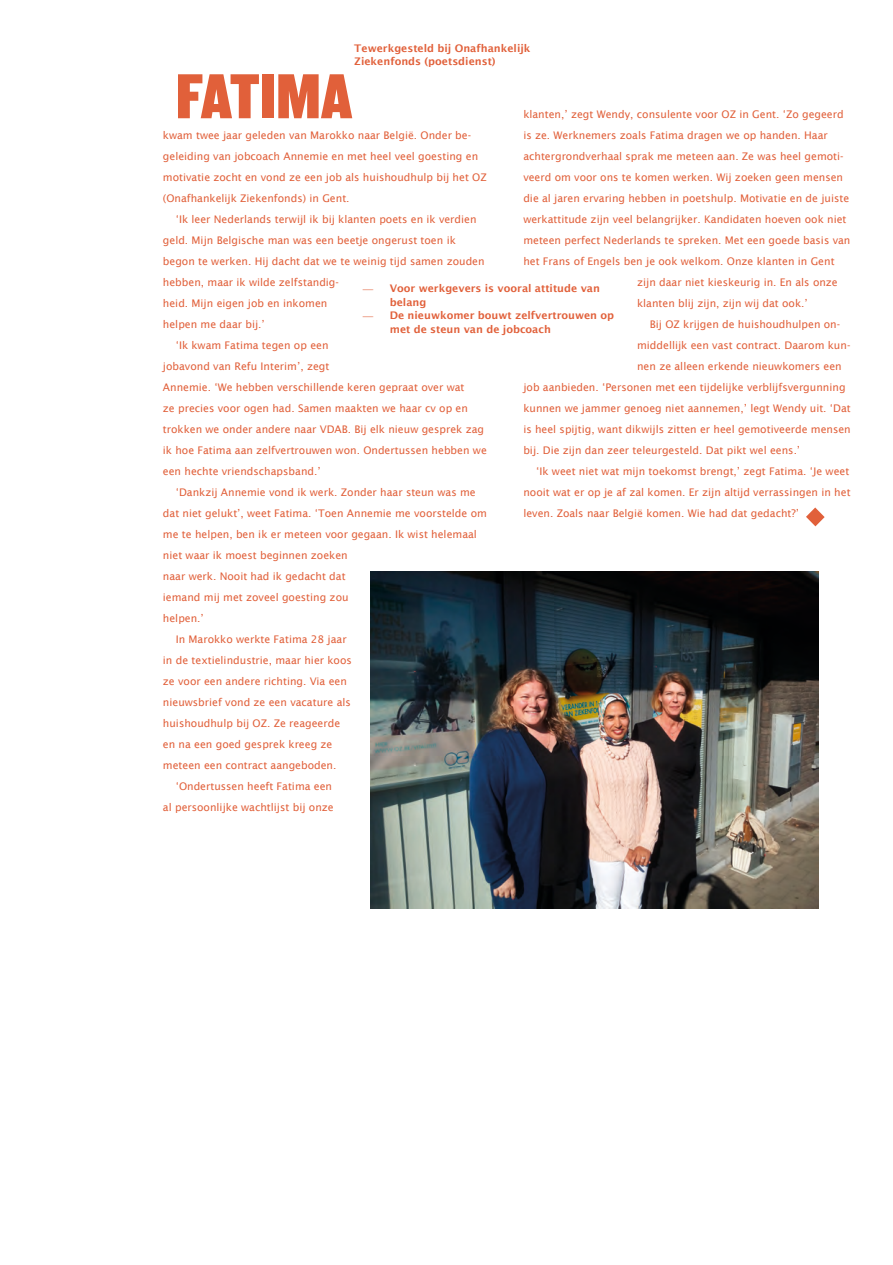
<style>
.page{position:relative;width:893px;height:1265px;background:#fff}
.page>*{position:absolute;margin:0;border:0;box-sizing:border-box;transform-origin:0 0}
.t1{font:66px "Knockout 70 Full Welterwt";letter-spacing:-.015em;color:#e1603a}
.t2{font:10.5px/21px "Lucida Sans";color:#e1603a}
.t3{font:600 10.5px/13.5px "Lucida Sans";color:#e1603a}
.s1{font-family:"Adobe Garamond Pro";font-weight:400}
</style>
<div class="page">
<svg style="left:806px;top:507px;width:18px;height:19px"></svg>
<img style="left:370px;top:572px;width:449px;height:336px">
<p class="t3" style="left:354px;top:41px;width:178px">Tewerkgesteld bij Onafhankelijk<br>Ziekenfonds (poetsdienst)</p>
<h1 class="t1" style="left:176px;top:54px;width:178px">FATIMA</h1>
<p class="t2" style="left:163px;top:125px;width:325px">kwam twee jaar geleden van Marokko naar België. Onder be&shy;geleiding van jobcoach Annemie en met heel veel goesting en motivatie zocht en vond ze een job als huishoudhulp bij het OZ (Onafhankelijk Ziekenfonds) in Gent.</p>
<p class="t2" style="left:176px;top:209px;width:302px">‘Ik leer Nederlands terwijl ik bij klanten poets en ik verdien</p>
<p class="t2" style="left:163px;top:230px;width:294px">geld. Mijn Belgische man was een beetje ongerust toen ik</p>
<p class="t2" style="left:163px;top:251px;width:323px">begon te werken. Hij dacht dat we te weinig tijd samen zouden</p>
<p class="t2" style="left:163px;top:272px;width:178px">hebben, maar ik wilde zelfstandig-</p>
<p class="t2" style="left:163px;top:293px;width:166px">heid. Mijn eigen job en inkomen</p>
<p class="t2" style="left:163px;top:314px;width:103px">helpen me daar bij.’</p>
<p class="t2" style="left:176px;top:335px;width:154px">‘Ik kwam Fatima tegen op een</p>
<p class="t2" style="left:163px;top:356px;width:168px">jobavond van Refu Interim’, zegt</p>
<p class="t2" style="left:163px;top:377px;width:303px">Annemie. ‘We hebben verschillende keren gepraat over wat</p>
<p class="t2" style="left:163px;top:398px;width:307px">ze precies voor ogen had. Samen maakten we haar cv op en</p>
<p class="t2" style="left:163px;top:419px;width:323px">trokken we onder andere naar VDAB. Bij elk nieuw gesprek zag</p>
<p class="t2" style="left:163px;top:440px;width:325px">ik hoe Fatima aan zelfvertrouwen won. Ondertussen hebben we</p>
<p class="t2" style="left:163px;top:461px;width:159px">een hechte vriendschapsband.’</p>
<p class="t2" style="left:176px;top:482px;width:301px">‘Dankzij Annemie vond ik werk. Zonder haar steun was me</p>
<p class="t2" style="left:163px;top:503px;width:325px">dat niet gelukt’, weet Fatima. ‘Toen Annemie me voorstelde om</p>
<p class="t2" style="left:163px;top:524px;width:315px">me te helpen, ben ik er meteen voor gegaan. Ik wist helemaal</p>
<p class="t2" style="left:163px;top:545px;width:186px">niet waar ik moest beginnen zoeken</p>
<p class="t2" style="left:163px;top:566px;width:184px">naar werk. Nooit had ik gedacht dat</p>
<p class="t2" style="left:163px;top:587px;width:187px">iemand mij met zoveel goesting zou</p>
<p class="t2" style="left:163px;top:608px;width:43px">helpen.’</p>
<p class="t2" style="left:176px;top:629px;width:172px">In Marokko werkte Fatima 28 jaar</p>
<p class="t2" style="left:163px;top:650px;width:190px">in de textielindustrie, maar hier koos</p>
<p class="t2" style="left:163px;top:671px;width:186px">ze voor een andere richting. Via een</p>
<p class="t2" style="left:163px;top:692px;width:189px">nieuwsbrief vond ze een vacature als</p>
<p class="t2" style="left:163px;top:713px;width:179px">huishoudhulp bij OZ. Ze reageerde</p>
<p class="t2" style="left:163px;top:734px;width:171px">en na een goed gesprek kreeg ze</p>
<p class="t2" style="left:163px;top:755px;width:175px">meteen een contract aangeboden.</p>
<p class="t2" style="left:176px;top:776px;width:158px">‘Ondertussen heeft Fatima een</p>
<p class="t2" style="left:163px;top:797px;width:172px">al persoonlijke wachtlijst bij onze</p>
<p class="t2" style="left:523px;top:104px;width:322px">klanten,’ zegt Wendy, consulente voor OZ in Gent. ‘Zo gegeerd</p>
<p class="t2" style="left:523px;top:125px;width:306px">is ze. Werknemers zoals Fatima dragen we op handen. Haar</p>
<p class="t2" style="left:523px;top:146px;width:322px">achtergrondverhaal sprak me meteen aan. Ze was heel gemoti-</p>
<p class="t2" style="left:523px;top:167px;width:321px">veerd om voor ons te komen werken. Wij zoeken geen mensen</p>
<p class="t2" style="left:523px;top:188px;width:327px">die al jaren ervaring hebben in poetshulp. Motivatie en de juiste</p>
<p class="t2" style="left:523px;top:209px;width:325px">werkattitude zijn veel belangrijker. Kandidaten hoeven ook niet</p>
<p class="t2" style="left:523px;top:230px;width:329px">meteen perfect Nederlands te spreken. Met een goede basis van</p>
<p class="t2" style="left:523px;top:251px;width:313px">het Frans of Engels ben je ook welkom. Onze klanten in Gent</p>
<p class="t2" style="left:637px;top:272px;width:202px">zijn daar niet kieskeurig in. En als onze</p>
<p class="t2" style="left:637px;top:293px;width:172px">klanten blij zijn, zijn wij dat ook.’</p>
<p class="t2" style="left:650px;top:314px;width:192px">Bij OZ krijgen de huishoudhulpen on-</p>
<p class="t2" style="left:637px;top:335px;width:215px">middellijk een vast contract. Daarom kun-</p>
<p class="t2" style="left:637px;top:356px;width:206px">nen ze alleen erkende nieuwkomers een</p>
<p class="t2" style="left:523px;top:377px;width:324px">job aanbieden. ‘Personen met een tijdelijke verblijfsvergunning</p>
<p class="t2" style="left:523px;top:398px;width:329px">kunnen we jammer genoeg niet aannemen,’ legt Wendy uit. ‘Dat</p>
<p class="t2" style="left:523px;top:419px;width:329px">is heel spijtig, want dikwijls zitten er heel gemotiveerde mensen</p>
<p class="t2" style="left:523px;top:440px;width:278px">bij. Die zijn dan zeer teleurgesteld. Dat pikt wel eens.’</p>
<p class="t2" style="left:536px;top:461px;width:315px">‘Ik weet niet wat mijn toekomst brengt,’ zegt Fatima. ‘Je weet</p>
<p class="t2" style="left:523px;top:482px;width:329px">nooit wat er op je af zal komen. Er zijn altijd verrassingen in het</p>
<p class="t2" style="left:523px;top:503px;width:277px">leven. Zoals naar België komen. Wie had dat gedacht?’</p>
<p class="t3" style="left:390px;top:282px;width:212px;text-indent:-27px"><span class="s1">—</span> Voor werkgevers is vooral attitude van belang</p>
<p class="t3" style="left:390px;top:309px;width:226px;text-indent:-27px"><span class="s1">—</span> De nieuwkomer bouwt zelfvertrouwen op met de steun van de jobcoach</p>
</div>
